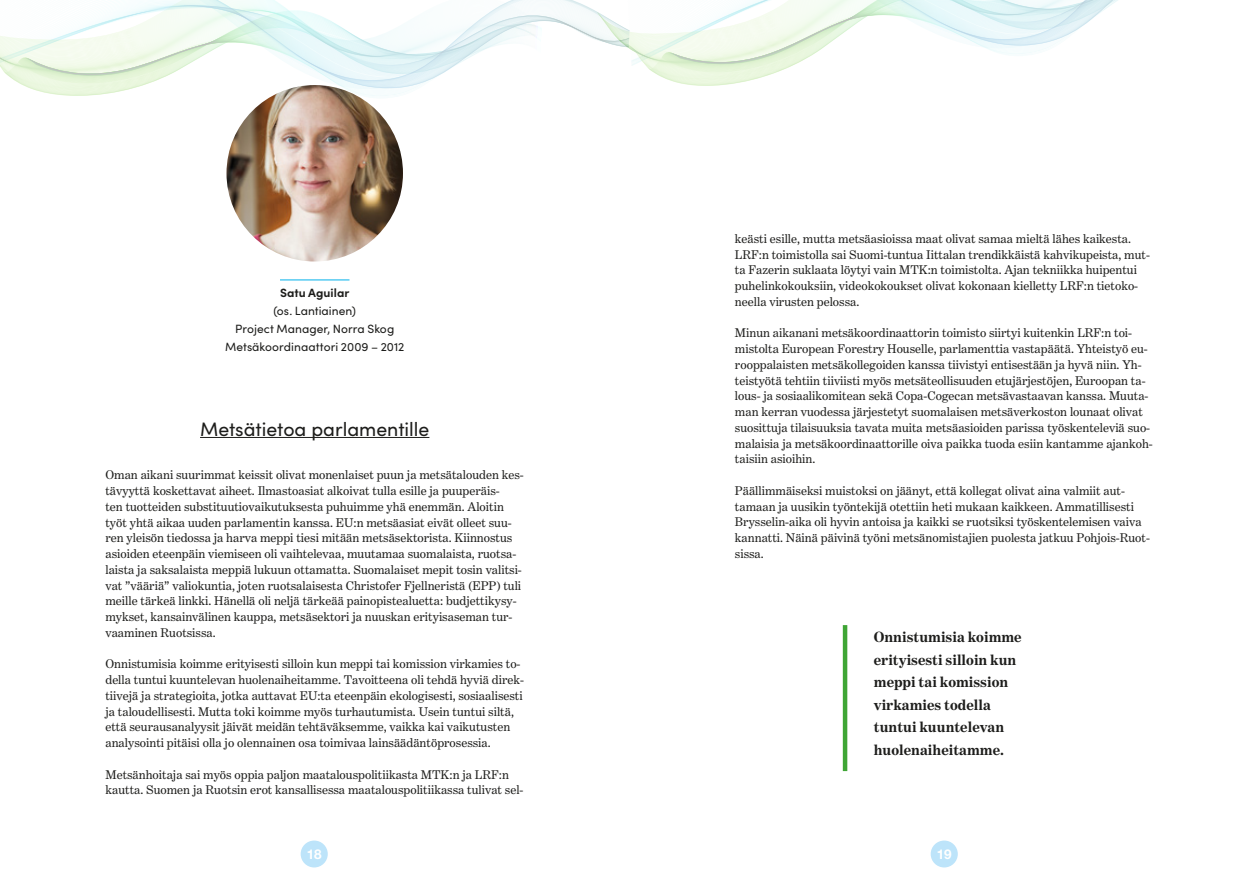
<style>
.page{position:relative;width:1259px;height:893px;background:#fff}
.page>*{position:absolute;margin:0;border:0;box-sizing:border-box;transform-origin:0 0}
.t1{font:19.5px "Sofia Pro";color:#1d1d1b}
.t2{font:700 15px/22.5px "Benton Modern Text Two";color:#1d1d1b}
.t3{font:700 13.5px "Helvetica Neue LT Std";color:#fff}
.t4{font:12.75px/15.8px "Benton Modern Text Two";color:#1d1d1b}
.t5{font:12px/18px "Sofia Pro";letter-spacing:.005em;color:#1d1d1b;text-align:center}
.t6{font:700 12px "Sofia Pro";letter-spacing:.005em;color:#1d1d1b}
</style>
<div class="page">
<svg style="left:0;top:0;width:1118px;height:98px"></svg>
<div style="left:301px;top:840px;width:27px;height:27px;background:#bde4fa;border-radius:50%"></div>
<div style="left:930px;top:840px;width:27px;height:27px;background:#bde4fa;border-radius:50%"></div>
<hr style="left:200px;top:437px;width:229px;height:1px;background:#1d1d1b">
<img style="left:226px;top:85px;width:177px;height:176px;border-radius:88px">
<hr style="left:843px;top:625px;width:4px;height:146px;background:#3fa535">
<hr style="left:280px;top:280px;width:69px;height:1px;background:#00b1eb">
<p class="t6" style="left:280px;top:284px;width:71px">Satu Aguilar</p>
<p class="t5" style="left:225px;top:301px;width:181px">(os. Lantiainen)<br>Project Manager, Norra Skog<br>Metsäkoordinaattori 2009 – 2012</p>
<h1 class="t1" style="left:200px;top:414px;width:231px">Metsätietoa parlamentille</h1>
<p class="t4" style="left:105px;top:467px;width:420px">Oman aikani suurimmat keissit olivat monenlaiset puun ja metsätalouden kes&shy;tävyyttä koskettavat aiheet. Ilmastoasiat alkoivat tulla esille ja puuperäis-<br>ten tuotteiden substituutiovaikutuksesta puhuimme yhä enemmän. Aloitin työt yhtä aikaa uuden parlamentin kanssa. EU:n metsäasiat eivät olleet suu&shy;ren yleisön tiedossa ja harva meppi tiesi mitään metsäsektorista. Kiinnostus asioiden eteenpäin viemiseen oli vaihtelevaa, muutamaa suomalaista, ruotsa&shy;laista ja saksalaista meppiä lukuun ottamatta. Suomalaiset mepit tosin valitsi&shy;vat ”vääriä” valiokuntia, joten ruotsalaisesta Christofer Fjellneristä (EPP) tuli meille tärkeä linkki. Hänellä oli neljä tärkeää painopistealuetta: budjettikysy&shy;mykset, kansainvälinen kauppa, metsäsektori ja nuuskan erityisaseman tur&shy;vaaminen Ruotsissa.</p>
<p class="t4" style="left:105px;top:656px;width:420px">Onnistumisia koimme erityisesti silloin kun meppi tai komission virkamies to&shy;della tuntui kuuntelevan huolenaiheitamme. Tavoitteena oli tehdä hyviä direk&shy;tiivejä ja strategioita, jotka auttavat EU:ta eteenpäin ekologisesti, sosiaalisesti ja taloudellisesti. Mutta toki koimme myös turhautumista. Usein tuntui siltä, että seurausanalyysit jäivät meidän tehtäväksemme, vaikka kai vaikutusten analysointi pitäisi olla jo olennainen osa toimivaa lainsäädäntöprosessia.</p>
<p class="t4" style="left:105px;top:766px;width:419px">Metsänhoitaja sai myös oppia paljon maatalouspolitiikasta MTK:n ja LRF:n kautta. Suomen ja Ruotsin erot kansallisessa maatalouspolitiikassa tulivat sel-</p>
<p class="t4" style="left:735px;top:231px;width:416px">keästi esille, mutta metsäasioissa maat olivat samaa mieltä lähes kaikesta.<br>LRF:n toimistolla sai Suomi-tuntua Iittalan trendikkäistä kahvikupeista, mut&shy;ta Fazerin suklaata löytyi vain MTK:n toimistolta. Ajan tekniikka huipentui puhelinkokouksiin, videokokoukset olivat kokonaan kielletty LRF:n tietoko&shy;neella virusten pelossa.</p>
<p class="t4" style="left:735px;top:325px;width:419px">Minun aikanani metsäkoordinaattorin toimisto siirtyi kuitenkin LRF:n toi&shy;mistolta European Forestry Houselle, parlamenttia vastapäätä. Yhteistyö eu&shy;rooppalaisten metsäkollegoiden kanssa tiivistyi entisestään ja hyvä niin. Yh&shy;teistyötä tehtiin tiiviisti myös metsäteollisuuden etujärjestöjen, Euroopan ta&shy;lous- ja sosiaalikomitean sekä Copa-Cogecan metsävastaavan kanssa. Muuta&shy;man kerran vuodessa järjestetyt suomalaisen metsäverkoston lounaat olivat suosittuja tilaisuuksia tavata muita metsäasioiden parissa työskenteleviä suo&shy;malaisia ja metsäkoordinaattorille oiva paikka tuoda esiin kantamme ajankoh&shy;taisiin asioihin.</p>
<p class="t4" style="left:735px;top:483px;width:416px">Päällimmäiseksi muistoksi on jäänyt, että kollegat olivat aina valmiit aut&shy;tamaan ja uusikin työntekijä otettiin heti mukaan kaikkeen. Ammatillisesti Brysselin-aika oli hyvin antoisa ja kaikki se ruotsiksi työskentelemisen vaiva kannatti. Näinä päivinä työni metsänomistajien puolesta jatkuu Pohjois-Ruot&shy;sissa.</p>
<p class="t2" style="left:874px;top:626px;width:149px">Onnistumisia koimme erityisesti silloin kun meppi tai komission virkamies todella tuntui kuuntelevan huolenaiheitamme.</p>
<p class="t3" style="left:307px;top:846px;width:17px">18</p>
<p class="t3" style="left:936px;top:846px;width:17px">19</p>
</div>
